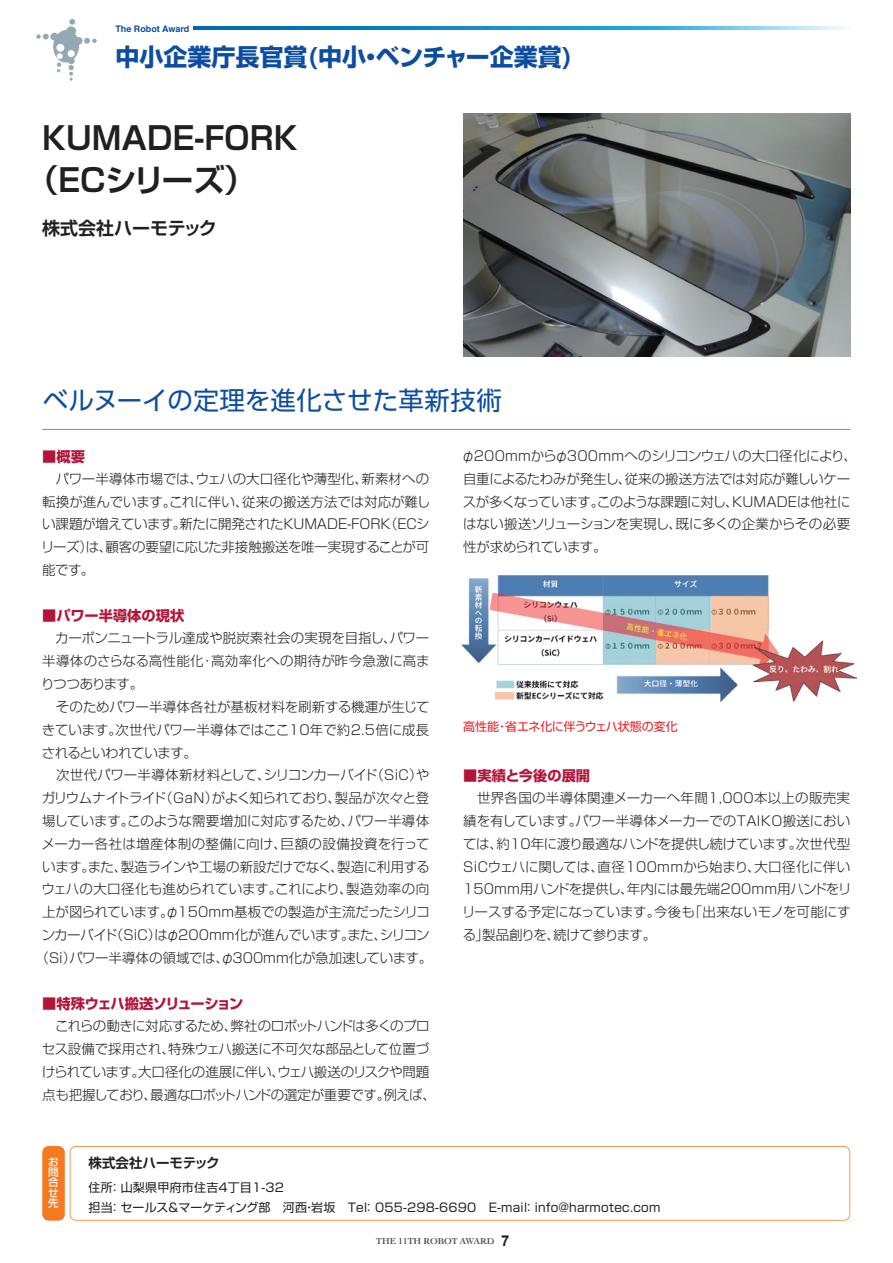
<style>
.page{position:relative;width:893px;height:1263px;background:#fff}
.page>*{position:absolute;margin:0;border:0;box-sizing:border-box;transform-origin:0 0}
.t1{font:700 31.5px/42px "Shin Go Pr 6 N De";color:#231f20}
.t2{font:25.5px "UD Shin Go Pr 6";letter-spacing:.005em;color:#0d4da1}
.t3{font:700 24px "Shin Go Pr 6 N";color:#0d4da1}
.t4{font:700 18px "Shin Go Pr 6 N De";color:#231f20}
.t5{font:700 14.25px "Shin Go Pr 6 N";color:#b31439}
.t6{font:700 14.25px "Shin Go Pr 6 N";letter-spacing:-.085em;color:#b31439}
.t7{font:300 13.5px/22.8px "Shin Go Pr 6 N";letter-spacing:-.015em;color:#231f20;text-align:justify}
.t8{font:300 13.5px "Shin Go Pr 6 N";letter-spacing:-.035em;color:#231f20}
.t9{font:300 13.5px "Shin Go Pr 6 N";letter-spacing:.01em;color:#231f20}
.t10{font:300 13.5px "Shin Go Pr 6 N";letter-spacing:.025em;color:#231f20}
.t11{font:300 13.5px "Shin Go Pr 6 N";letter-spacing:.03em;color:#231f20}
.t12{font:300 13.5px "Shin Go Pr 6 N";letter-spacing:-.045em;color:#231f20}
.t13{font:700 13.5px "Shin Go Pr 6 N De";color:#231f20}
.t14{font:300 13.5px "Shin Go Pr 6 N";letter-spacing:-.075em;color:#231f20}
.t15{font:12px/19.5px "Shin Go Pr 6 N";letter-spacing:.02em;color:#231f20}
.t16{font:12px "Shin Go Pr 6 N";letter-spacing:-.02em;color:#ee1d23}
.t17{font:500 10.5px/10.4px "Shin Go Pr 6 N";color:#fff;text-align:justify}
.t18{font:700 9px "Cochin";color:#4b4c4d}
.t19{font:700 9px "Helvetica";color:#0d4da1}
.s1{font-family:"Arial";font-size:15px;color:#231f20}
</style>
<div class="page">
<div style="left:42px;top:1146px;width:23px;height:74px;background:#f47921;border-radius:6px"></div>
<svg style="left:70px;top:1146px;width:780px;height:74px"></svg>
<img style="left:463px;top:114px;width:387px;height:242px">
<hr style="left:42px;top:429px;width:808px;height:1px;background:#45a2c3">
<img style="left:462px;top:575px;width:395px;height:128px">
<svg style="left:36px;top:19px;width:61px;height:62px"></svg>
<svg style="left:193px;top:27px;width:653px;height:3px"></svg>
<p class="t19" style="left:115px;top:23px;width:76px">The Robot Award</p>
<p class="t3" style="left:116px;top:38px;width:459px">中小企業庁長官賞(中小・ベンチャー企業賞)</p>
<p class="t1" style="left:27px;top:116px;width:272px;text-indent:15px">KUMADE-FORK（ECシリーズ）</p>
<p class="t4" style="left:42px;top:214px;width:176px">株式会社ハーモテック</p>
<p class="t2" style="left:43px;top:380px;width:461px">ベルヌーイの定理を進化させた革新技術</p>
<p class="t5" style="left:42px;top:445px;width:44px">■概要</p>
<p class="t7" style="left:41px;top:466px;width:391px;text-indent:15px">パワー半導体市場では、ウェハの大口径化や薄型化、新素材への転換が進んでいます。これに伴い、従来の搬送方法では対応が難しい課題が増えています。新たに開発されたKUMADE-FORK（ECシリーズ）は、顧客の要望に応じた非接触搬送を唯一実現することが可能です。</p>
<p class="t5" style="left:42px;top:605px;width:143px">■パワー半導体の現状</p>
<p class="t7" style="left:42px;top:626px;width:388px">　カーボンニュートラル達成や脱炭素社会の実現を目指し、パワー</p>
<p class="t10" style="left:42px;top:650px;width:389px">半導体のさらなる高性能化・高効率化への期待が昨今急激に高ま</p>
<p class="t14" style="left:41px;top:673px;width:104px">りつつあります。</p>
<p class="t7" style="left:42px;top:694px;width:389px">　そのためパワー半導体各社が基板材料を刷新する機運が生じて</p>
<p class="t7" style="left:42px;top:717px;width:389px">きています。次世代パワー半導体ではここ10年で約2.5倍に成長</p>
<p class="t12" style="left:42px;top:741px;width:157px">されるといわれています。</p>
<p class="t7" style="left:42px;top:762px;width:389px">　次世代パワー半導体新材料として、シリコンカーバイド（SiC）や</p>
<p class="t8" style="left:42px;top:787px;width:389px">ガリウムナイトライド（GaN）がよく知られており、製品が次々と登</p>
<p class="t7" style="left:42px;top:808px;width:388px">場しています。このような需要増加に対応するため、パワー半導体</p>
<p class="t11" style="left:41px;top:832px;width:390px">メーカー各社は増産体制の整備に向け、巨額の設備投資を行って</p>
<p class="t7" style="left:42px;top:854px;width:389px">います。また、製造ラインや工場の新設だけでなく、製造に利用する</p>
<p class="t9" style="left:42px;top:878px;width:389px">ウェハの大口径化も進められています。これにより、製造効率の向</p>
<p class="t7" style="left:42px;top:899px;width:389px">上が図られています。φ150mm基板での製造が主流だったシリコ</p>
<p class="t7" style="left:42px;top:922px;width:389px">ンカーバイド（SiC）はφ200mm化が進んでいます。また、シリコン</p>
<p class="t7" style="left:36px;top:945px;width:398px">（Si）パワー半導体の領域では、φ300mm化が急加速しています。</p>
<p class="t6" style="left:42px;top:992px;width:203px">■特殊ウェハ搬送ソリューション</p>
<p class="t7" style="left:42px;top:1013px;width:396px;text-align:center">これらの動きに対応するため、弊社のロボットハンドは多くのプロ<br>セス設備で採用され、特殊ウェハ搬送に不可欠な部品として位置づけられています。大口径化の進展に伴い、ウェハ搬送のリスクや問題点も把握しており、最適なロボットハンドの選定が重要です。例えば、</p>
<p class="t7" style="left:462px;top:443px;width:397px;text-align:left">φ200mmからφ300mmへのシリコンウェハの大口径化により、自重によるたわみが発生し、従来の搬送方法では対応が難しいケースが多くなっています。このような課題に対し、KUMADEは他社にはない搬送ソリューションを実現し、既に多くの企業からその必要性が求められています。</p>
<p class="t16" style="left:463px;top:716px;width:216px">高性能・省エネ化に伴うウェハ状態の変化</p>
<p class="t5" style="left:463px;top:764px;width:128px">■実績と今後の展開</p>
<p class="t7" style="left:462px;top:785px;width:391px">　世界各国の半導体関連メーカーへ年間1,000本以上の販売実績を有しています。パワー半導体メーカーでのTAIKO搬送においては、約10年に渡り最適なハンドを提供し続けています。次世代型SiCウェハに関しては、直径100ｍｍから始まり、大口径化に伴い150ｍｍ用ハンドを提供し、年内には最先端200ｍｍ用ハンドをリリースする予定になっています。今後も「出来ないモノを可能にする」製品創りを、続けて参ります。</p>
<p class="t17" style="left:48px;top:1156px;width:12px">お問合せ先</p>
<p class="t13" style="left:89px;top:1152px;width:132px">株式会社ハーモテック</p>
<p class="t15" style="left:89px;top:1177px;width:573px">住所： 山梨県甲府市住吉４丁目1-32<br>担当： セールス&amp;マーケティング部　河西・岩坂　Tel：055-298-6690　E-mail： info@harmotec.com</p>
<p class="t18" style="left:376px;top:1235px;width:135px">THE 11TH ROBOT AWARD <span class="s1">7</span></p>
</div>
